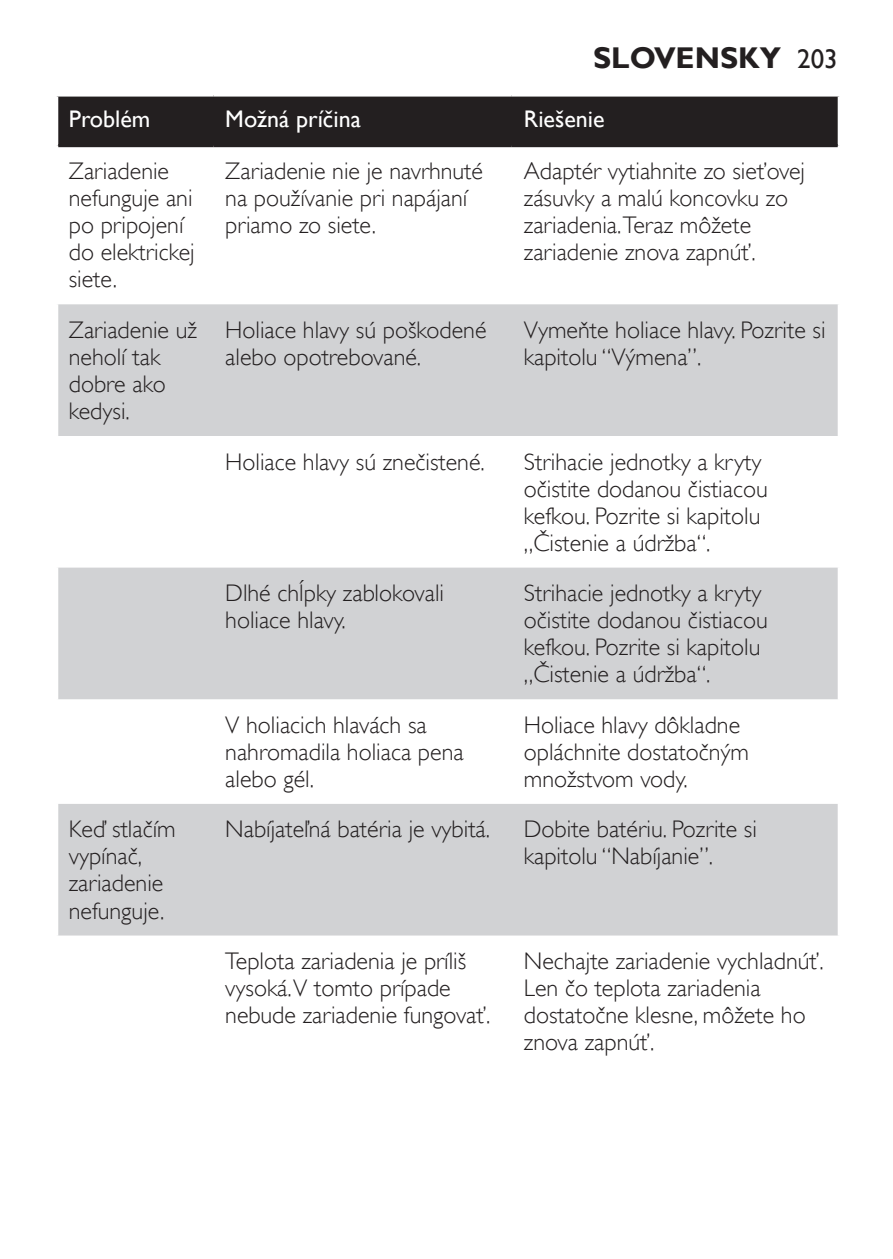
<style>
.page{position:relative;width:893px;height:1259px;background:#fff}
.page>*{position:absolute;margin:0;border:0;box-sizing:border-box;transform-origin:0 0}
.t1{font:700 30px "Gill Sans Alt One WGL";color:#231f20}
.t2{font:27px "Gill Sans Alt One WGL";color:#231f20}
.t3{font:24px/27px "Gill Sans Alt One WGL Light";color:#231f20}
.t4{font:24px "Gill Sans Alt One WGL";color:#fff}
</style>
<div class="page">
<div style="left:58px;top:97px;width:780px;height:47px;background:#231f20"></div>
<svg style="left:58px;top:304px;width:780px;height:631px;fill:#d1d2d4"></svg>
<hr style="left:58px;top:144px;width:155px;height:3px;background:#231f20">
<hr style="left:213px;top:144px;width:299px;height:3px;background:#231f20">
<hr style="left:512px;top:144px;width:326px;height:3px;background:#231f20">
<p class="t1" style="left:593px;top:37px;width:183px">SLOVENSKY</p>
<p class="t2" style="left:797px;top:40px;width:42px">203</p>
<p class="t4" style="left:69px;top:103px;width:83px">Problém</p>
<p class="t4" style="left:225px;top:103px;width:137px">Možná príčina</p>
<p class="t4" style="left:524px;top:103px;width:82px">Riešenie</p>
<p class="t3" style="left:69px;top:158px;width:128px">Zariadenie nefunguje ani po pripojení do elektrickej siete.</p>
<p class="t3" style="left:225px;top:158px;width:259px">Zariadenie nie je navrhnuté na používanie pri napájaní priamo zo siete.</p>
<p class="t3" style="left:524px;top:158px;width:283px">Adaptér vytiahnite zo sieťovej zásuvky a malú koncovku zo zariadenia.Teraz môžete zariadenie znova zapnúť.</p>
<p class="t3" style="left:69px;top:316px;width:130px">Zariadenie už neholí tak dobre ako kedysi.</p>
<p class="t3" style="left:225px;top:316px;width:263px">Holiace hlavy sú poškodené alebo opotrebované.</p>
<p class="t3" style="left:524px;top:316px;width:303px">Vymeňte holiace hlavy. Pozrite si kapitolu “Výmena”.</p>
<p class="t3" style="left:225px;top:448px;width:261px">Holiace hlavy sú znečistené.</p>
<p class="t3" style="left:524px;top:448px;width:245px">Strihacie jednotky a kryty očistite dodanou čistiacou kefkou. Pozrite si kapitolu „Čistenie a údržba“.</p>
<p class="t3" style="left:225px;top:580px;width:220px">Dlhé chĺpky zablokovali holiace hlavy.</p>
<p class="t3" style="left:524px;top:580px;width:245px">Strihacie jednotky a kryty očistite dodanou čistiacou kefkou. Pozrite si kapitolu „Čistenie a údržba“.</p>
<p class="t3" style="left:225px;top:711px;width:240px">V holiacich hlavách sa nahromadila holiaca pena alebo gél.</p>
<p class="t3" style="left:524px;top:711px;width:227px">Holiace hlavy dôkladne opláchnite dostatočným množstvom vody.</p>
<p class="t3" style="left:69px;top:816px;width:108px">Keď stlačím vypínač, zariadenie nefunguje.</p>
<p class="t3" style="left:225px;top:816px;width:266px">Nabíjateľná batéria je vybitá.</p>
<p class="t3" style="left:524px;top:816px;width:235px">Dobite batériu. Pozrite si kapitolu “Nabíjanie”.</p>
<p class="t3" style="left:225px;top:947px;width:267px">Teplota zariadenia je príliš vysoká.V tomto prípade nebude zariadenie fungovať.</p>
<p class="t3" style="left:524px;top:947px;width:301px">Nechajte zariadenie vychladnúť.<br>Len čo teplota zariadenia dostatočne klesne, môžete ho znova zapnúť.</p>
</div>
